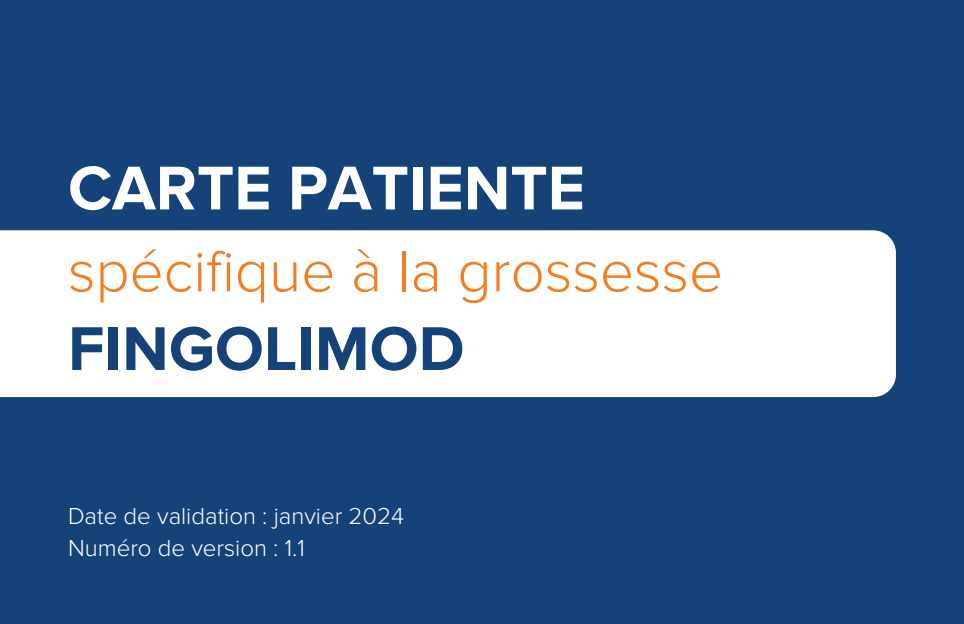
<style>
.page{position:relative;width:964px;height:624px;background:#154379}
.page>*{position:absolute;margin:0;border:0;box-sizing:border-box;transform-origin:0 0}
.t1{font:700 64px "Proxima Nova";color:#fff}
.t2{font:700 64px "Proxima Nova";color:#154379}
.t3{font:300 60px "Proxima Nova";color:#f47d21}
.t4{font:300 24px/32px "Proxima Nova";color:#fff}
</style>
<div class="page">
<div style="left:0;top:230px;width:896px;height:167px;background:#fff"></div>
<h1 class="t1" style="left:68px;top:151px;width:518px">CARTE PATIENTE</h1>
<h2 class="t3" style="left:68px;top:237px;width:656px">spécifique à la grossesse</h2>
<h1 class="t2" style="left:68px;top:312px;width:398px">FINGOLIMOD</h1>
<p class="t4" style="left:68px;top:500px;width:337px">Date de validation : janvier 2024<br>Numéro de version : 1.1</p>
</div>
